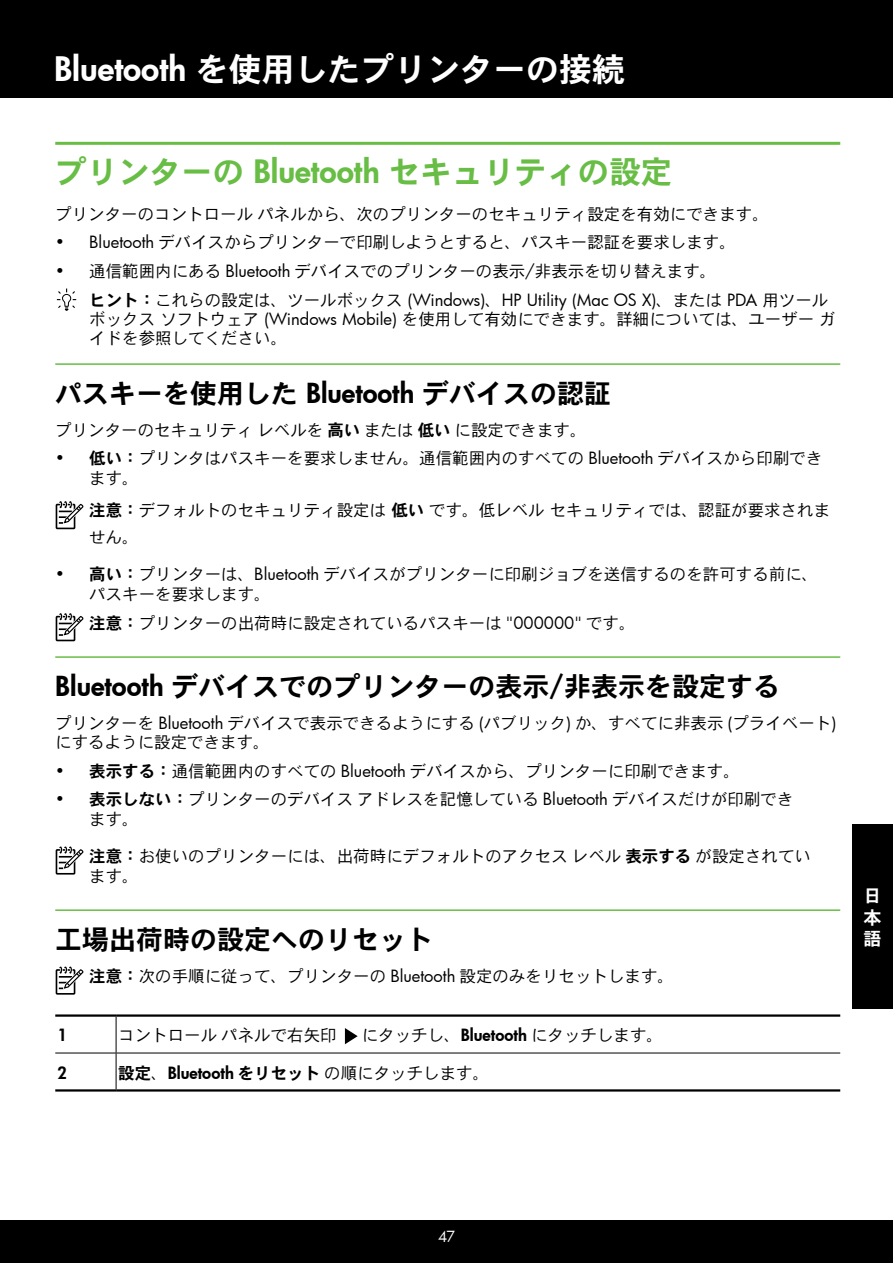
<style>
.page{position:relative;width:893px;height:1263px;background:#fff}
.page>*{position:absolute;margin:0;border:0;box-sizing:border-box;transform-origin:0 0}
.t1{font:33px "DFHS Gothic W7 WIN RKSJ H";color:#fff}
.t2{font:31.5px "DFHS Gothic W7 WIN RKSJ H";color:#68bd45}
.t3{font:27px "DFHS Gothic W7 WIN RKSJ H";color:#000}
.t4{font:18px/21.6px "DFHS Gothic W7 WIN RKSJ H";color:#fff;text-align:justify}
.t5{font:16.5px/19.8px "DFHS Gothic W3 WIN RKSJ H";color:#000}
.t6{font:16.5px "Futura Bk";color:#000}
.t7{font:16.5px "Futura Hv";color:#000}
.t8{font:15px "Futura Bk";color:#fff}
.s1{font-family:"Futura Hv"}
.s2{font-family:"Futura Bk"}
.s3{font-family:"DFHS Gothic W7 WIN RKSJ H"}
.s4{font-family:"DFHS Gothic W3 WIN RKSJ H"}
</style>
<div class="page">
<div style="left:0;top:0;width:893px;height:98px;background:#000"></div>
<div style="left:0;top:1220px;width:893px;height:43px;background:#000"></div>
<div style="left:853px;top:824px;width:40px;height:185px;background:#000"></div>
<hr style="left:55px;top:142px;width:785px;height:3px;background:#68bd45">
<hr style="left:55px;top:363px;width:785px;height:2px;background:#68bd45">
<hr style="left:55px;top:656px;width:785px;height:2px;background:#68bd45">
<hr style="left:55px;top:909px;width:785px;height:2px;background:#68bd45">
<svg style="left:56px;top:288px;width:21px;height:23px"></svg>
<div style="left:56px;top:504px;width:19px;height:25px;border:2px solid #000"></div>
<svg style="left:58px;top:501px;width:26px;height:25px"></svg>
<div style="left:56px;top:616px;width:19px;height:25px;border:2px solid #000"></div>
<svg style="left:58px;top:613px;width:26px;height:25px"></svg>
<div style="left:56px;top:849px;width:19px;height:25px;border:2px solid #000"></div>
<svg style="left:58px;top:846px;width:26px;height:25px"></svg>
<div style="left:56px;top:969px;width:19px;height:26px;border:2px solid #000"></div>
<svg style="left:58px;top:966px;width:26px;height:25px"></svg>
<hr style="left:116px;top:1017px;width:1px;height:36px;background:#000">
<hr style="left:55px;top:1053px;width:61px;height:1px;background:#000">
<hr style="left:116px;top:1053px;width:724px;height:1px;background:#000">
<hr style="left:116px;top:1053px;width:1px;height:36px;background:#000">
<hr style="left:55px;top:1089px;width:61px;height:2px;background:#000">
<hr style="left:55px;top:1014px;width:61px;height:3px;background:#000">
<hr style="left:116px;top:1014px;width:724px;height:3px;background:#000">
<hr style="left:116px;top:1089px;width:724px;height:2px;background:#000">
<svg style="left:345px;top:1028px;width:13px;height:16px"></svg>
<h1 class="t1" style="left:54px;top:53px;width:572px"><span class="s1">Bluetooth</span> を使用したプリンターの接続</h1>
<h2 class="t2" style="left:55px;top:156px;width:619px">プリンターの <span class="s1">Bluetooth</span> セキュリティの設定</h2>
<p class="t5" style="left:55px;top:204px;width:715px">プリンターのコントロールパネルから、次のプリンターのセキュリティ設定を有効にできます。</p>
<p class="t5" style="left:55px;top:232px;width:682px"><span class="s2">• Bluetooth</span> デバイスからプリンターで印刷しようとすると、パスキー認証を要求します。</p>
<p class="t5" style="left:55px;top:261px;width:663px"><span class="s2">•</span> 通信範囲内にある <span class="s2">Bluetooth</span> デバイスでのプリンターの表示<span class="s2">/</span>非表示を切り替えます。</p>
<p class="t6" style="left:89px;top:289px;width:741px"><span class="s3">ヒント：</span><span class="s4">これらの設定は、ツールボックス</span> (Windows)<span class="s4">、</span>HP Utility (Mac OS X)<span class="s4">、または</span> PDA <span class="s4">用ツール</span></p>
<p class="t5" style="left:89px;top:310px;width:748px;line-height:18.9px">ボックスソフトウェア <span class="s2">(Windows Mobile)</span> を使用して有効にできます。詳細については、ユーザーガイドを参照してください。</p>
<h3 class="t3" style="left:55px;top:380px;width:557px">パスキーを使用した <span class="s1">Bluetooth</span> デバイスの認証</h3>
<p class="t5" style="left:55px;top:420px;width:533px">プリンターのセキュリティレベルを<span class="s3">高い</span>または<span class="s3">低い</span>に設定できます。</p>
<p class="t5" style="left:89px;top:448px;width:735px;text-indent:-34px"><span class="s2">•</span> <span class="s3">低い：</span>プリンタはパスキーを要求しません。通信範囲内のすべての <span class="s2">Bluetooth</span> デバイスから印刷できます。</p>
<p class="t5" style="left:89px;top:497px;width:742px;line-height:27px"><span class="s3">注意：</span>デフォルトのセキュリティ設定は<span class="s3">低い</span>です。低レベルセキュリティでは、認証が要求されません。</p>
<p class="t5" style="left:89px;top:564px;width:731px;text-indent:-34px"><span class="s2">•</span> <span class="s3">高い：</span>プリンターは、<span class="s2">Bluetooth</span> デバイスがプリンターに印刷ジョブを送信するのを許可する前に、パスキーを要求します。</p>
<p class="t5" style="left:89px;top:613px;width:548px"><span class="s3">注意：</span>プリンターの出荷時に設定されているパスキーは <span class="s2">"000000"</span> です。</p>
<h3 class="t3" style="left:55px;top:673px;width:726px"><span class="s1">Bluetooth</span> デバイスでのプリンターの表示<span class="s1">/</span>非表示を設定する</h3>
<p class="t5" style="left:55px;top:713px;width:782px">プリンターを <span class="s2">Bluetooth</span> デバイスで表示できるようにする <span class="s2">(</span>パブリック<span class="s2">)</span> か、すべてに非表示 <span class="s2">(</span>プライベート<span class="s2">)</span>にするように設定できます。</p>
<p class="t5" style="left:55px;top:761px;width:686px"><span class="s2">•</span> <span class="s3">表示する：</span>通信範囲内のすべての <span class="s2">Bluetooth</span> デバイスから、プリンターに印刷できます。</p>
<p class="t5" style="left:89px;top:789px;width:706px;text-indent:-34px"><span class="s2">•</span> <span class="s3">表示しない：</span>プリンターのデバイスアドレスを記憶している <span class="s2">Bluetooth</span> デバイスだけが印刷できます。</p>
<p class="t5" style="left:89px;top:846px;width:723px"><span class="s3">注意：</span>お使いのプリンターには、出荷時にデフォルトのアクセスレベル<span class="s3">表示する</span>が設定されています。</p>
<h3 class="t3" style="left:55px;top:926px;width:380px">工場出荷時の設定へのリセット</h3>
<p class="t5" style="left:89px;top:966px;width:586px"><span class="s3">注意：</span>次の手順に従って、プリンターの <span class="s2">Bluetooth</span> 設定のみをリセットします。</p>
<p class="t7" style="left:57px;top:1024px;width:11px">1</p>
<p class="t5" style="left:118px;top:1025px;width:220px">コントロールパネルで右矢印</p>
<p class="t5" style="left:362px;top:1025px;width:303px">にタッチし、<span class="s1">Bluetooth</span> にタッチします。</p>
<p class="t7" style="left:57px;top:1061px;width:11px">2</p>
<p class="t5" style="left:118px;top:1063px;width:373px"><span class="s3">設定</span>、<span class="s1">Bluetooth</span> <span class="s3">をリセット</span>の順にタッチします。</p>
<p class="t4" style="left:864px;top:885px;width:19px">日本語</p>
<p class="t8" style="left:438px;top:1226px;width:19px">47</p>
</div>
